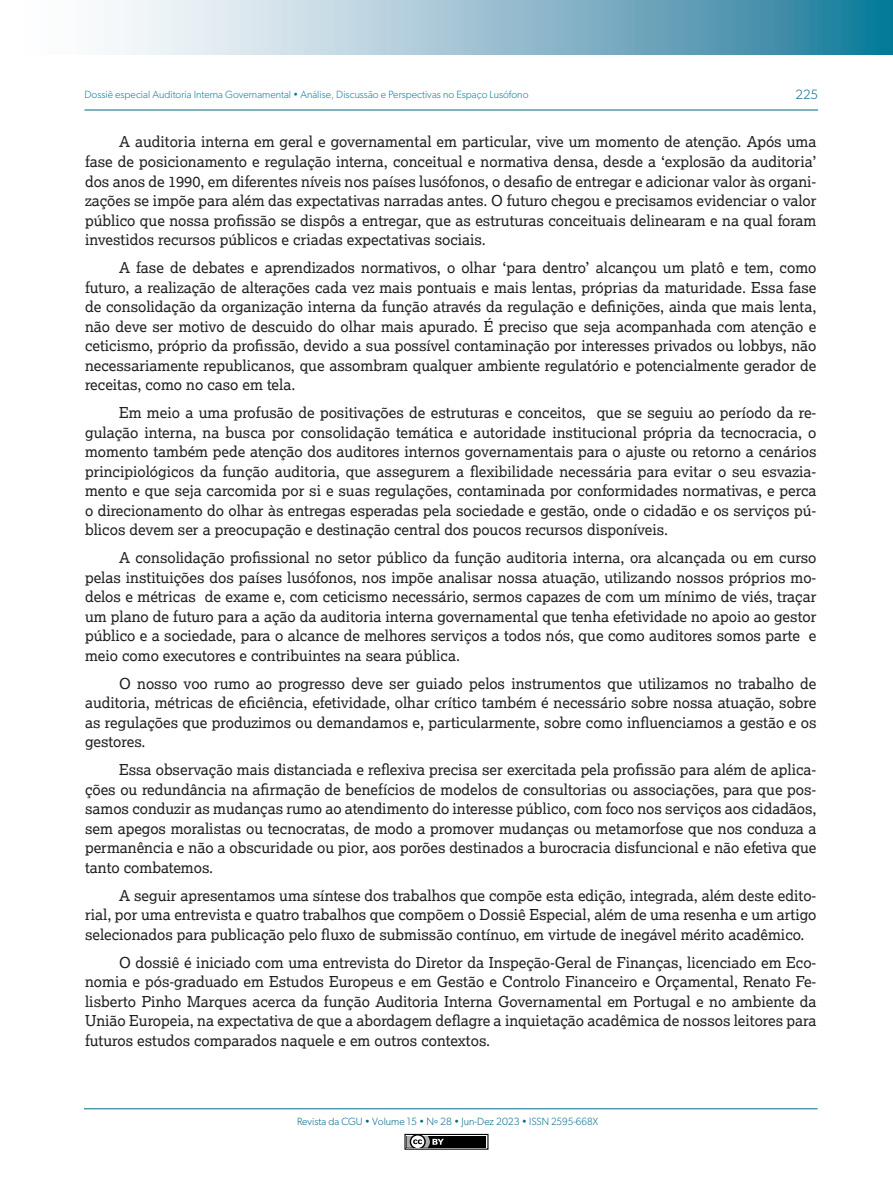
<style>
.page{position:relative;width:893px;height:1191px;background:#fff}
.page>*{position:absolute;margin:0;border:0;box-sizing:border-box;transform-origin:0 0}
.TEXTO_CORRENTE{font:15px/19.5px "Lexia";color:#231f20;text-align:justify}
.t1{font:300 13.5px "Gibson";color:#006988}
.t2{font:300 10.5px "Gibson";color:#087d9a}
.t3{font:300 10.5px "Gibson";color:#006988}
</style>
<div class="page">
<svg style="left:113px;top:0;width:780px;height:54px;background:#92bdce"></svg>
<hr style="left:84px;top:110px;width:734px;height:1px;background:#006988">
<hr style="left:84px;top:1108px;width:734px;height:1px;background:#006988">
<div style="left:404px;top:1133px;width:84px;height:16px;border:1px solid #000"></div>
<div style="left:407px;top:1135px;width:79px;height:12px;background:#000"></div>
<svg style="left:407px;top:1135px;width:37px;height:12px"></svg>
<p class="t2" style="left:84px;top:88px;width:445px">Dossiê especial Auditoria Interna Governamental • Análise, Discussão e Perspectivas no Espaço Lusófono</p>
<p class="t1" style="left:795px;top:86px;width:24px">225</p>
<p class="TEXTO_CORRENTE" style="left:85px;top:132px;width:733px;text-indent:34px">A auditoria interna em geral e governamental em particular, vive um momento de atenção. Após uma fase de posicionamento e regulação interna, conceitual e normativa densa, desde a ‘explosão da auditoria’ dos anos de 1990, em diferentes níveis nos países lusófonos, o desafio de entregar e adicionar valor às organi&shy;zações se impõe para além das expectativas narradas antes. O futuro chegou e precisamos evidenciar o valor público que nossa profissão se dispôs a entregar, que as estruturas conceituais delinearam e na qual foram investidos recursos públicos e criadas expectativas sociais.</p>
<p class="TEXTO_CORRENTE" style="left:85px;top:257px;width:733px;text-indent:34px">A fase de debates e aprendizados normativos, o olhar ‘para dentro’ alcançou um platô e tem, como futuro, a realização de alterações cada vez mais pontuais e mais lentas, próprias da maturidade. Essa fase de consolidação da organização interna da função através da regulação e definições, ainda que mais lenta, não deve ser motivo de descuido do olhar mais apurado. É preciso que seja acompanhada com atenção e ceticismo, próprio da profissão, devido a sua possível contaminação por interesses privados ou lobbys, não necessariamente republicanos, que assombram qualquer ambiente regulatório e potencialmente gerador de receitas, como no caso em tela.</p>
<p class="TEXTO_CORRENTE" style="left:85px;top:402px;width:733px;text-indent:34px">Em meio a uma profusão de positivações de estruturas e conceitos, que se seguiu ao período da re&shy;gulação interna, na busca por consolidação temática e autoridade institucional própria da tecnocracia, o momento também pede atenção dos auditores internos governamentais para o ajuste ou retorno a cenários principiológicos da função auditoria, que assegurem a flexibilidade necessária para evitar o seu esvazia&shy;mento e que seja carcomida por si e suas regulações, contaminada por conformidades normativas, e perca o direcionamento do olhar às entregas esperadas pela sociedade e gestão, onde o cidadão e os serviços pú&shy;blicos devem ser a preocupação e destinação central dos poucos recursos disponíveis.</p>
<p class="TEXTO_CORRENTE" style="left:85px;top:547px;width:733px;text-indent:34px">A consolidação profissional no setor público da função auditoria interna, ora alcançada ou em curso pelas instituições dos países lusófonos, nos impõe analisar nossa atuação, utilizando nossos próprios mo&shy;delos e métricas de exame e, com ceticismo necessário, sermos capazes de com um mínimo de viés, traçar um plano de futuro para a ação da auditoria interna governamental que tenha efetividade no apoio ao gestor público e a sociedade, para o alcance de melhores serviços a todos nós, que como auditores somos parte e meio como executores e contribuintes na seara pública.</p>
<p class="TEXTO_CORRENTE" style="left:85px;top:673px;width:733px;text-indent:34px">O nosso voo rumo ao progresso deve ser guiado pelos instrumentos que utilizamos no trabalho de auditoria, métricas de eficiência, efetividade, olhar crítico também é necessário sobre nossa atuação, sobre as regulações que produzimos ou demandamos e, particularmente, sobre como influenciamos a gestão e os gestores.</p>
<p class="TEXTO_CORRENTE" style="left:85px;top:759px;width:733px;text-indent:34px">Essa observação mais distanciada e reflexiva precisa ser exercitada pela profissão para além de aplica&shy;ções ou redundância na afirmação de benefícios de modelos de consultorias ou associações, para que pos&shy;samos conduzir as mudanças rumo ao atendimento do interesse público, com foco nos serviços aos cidadãos, sem apegos moralistas ou tecnocratas, de modo a promover mudanças ou metamorfose que nos conduza a permanência e não a obscuridade ou pior, aos porões destinados a burocracia disfuncional e não efetiva que tanto combatemos.</p>
<p class="TEXTO_CORRENTE" style="left:85px;top:885px;width:733px;text-indent:34px">A seguir apresentamos uma síntese dos trabalhos que compõe esta edição, integrada, além deste edito&shy;rial, por uma entrevista e quatro trabalhos que compõem o Dossiê Especial, além de uma resenha e um artigo selecionados para publicação pelo fluxo de submissão contínuo, em virtude de inegável mérito acadêmico.</p>
<p class="TEXTO_CORRENTE" style="left:85px;top:952px;width:733px;text-indent:34px">O dossiê é iniciado com uma entrevista do Diretor da Inspeção-Geral de Finanças, licenciado em Eco&shy;nomia e pós-graduado em Estudos Europeus e em Gestão e Controlo Financeiro e Orçamental, Renato Fe&shy;lisberto Pinho Marques acerca da função Auditoria Interna Governamental em Portugal e no ambiente da União Europeia, na expectativa de que a abordagem deflagre a inquietação acadêmica de nossos leitores para futuros estudos comparados naquele e em outros contextos.</p>
<p class="t3" style="left:297px;top:1115px;width:302px">Revista da CGU • Volume 15 • Nº 28 • Jun-Dez 2023 • ISSN 2595-668X</p>
</div>
